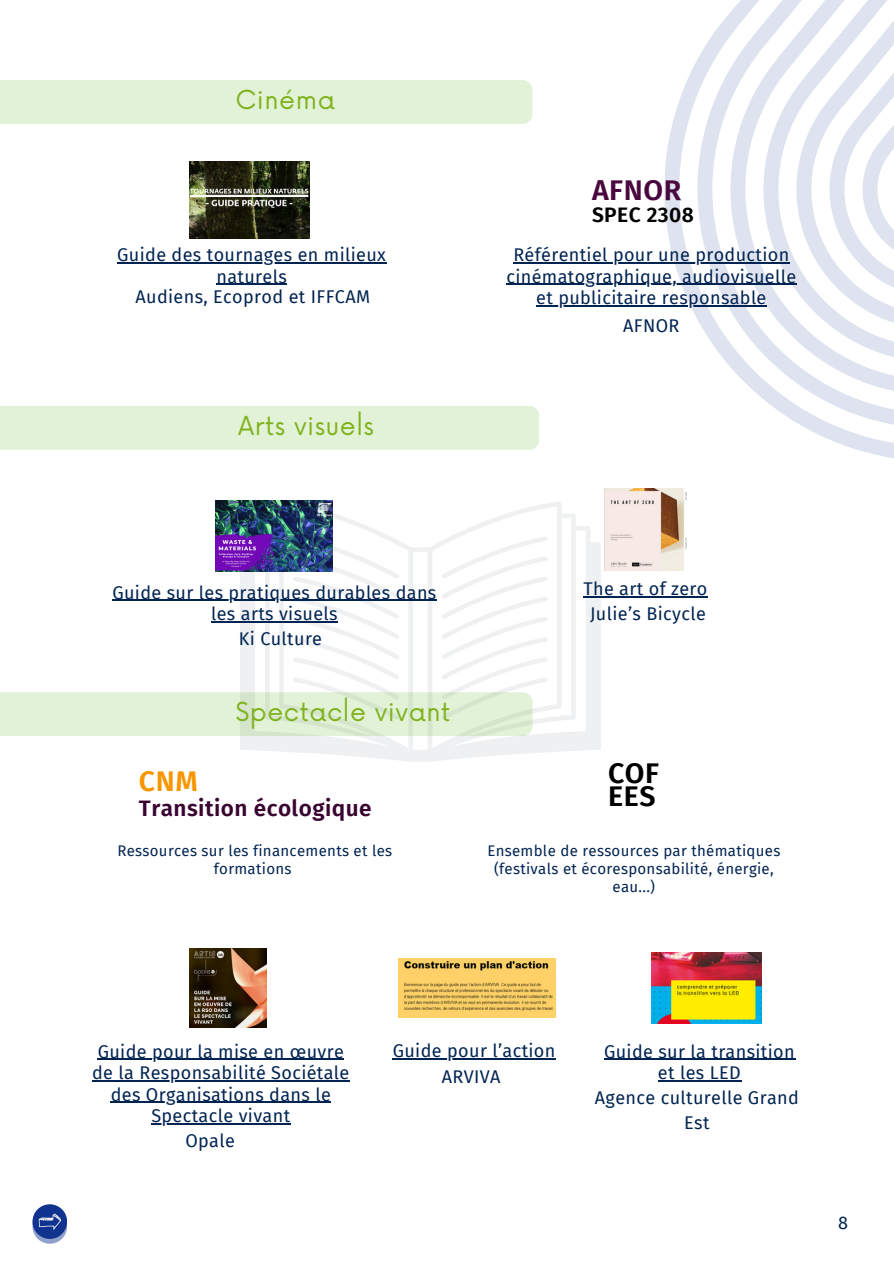
<style>
.page{position:relative;width:894px;height:1264px;background:#fff}
.page>*{position:absolute;margin:0;border:0;box-sizing:border-box;transform-origin:0 0}
.t1{font:600 28.5px/23.7px "Fira Sans";letter-spacing:.02em;color:#000}
.t2{font:600 28.5px "Fira Sans";letter-spacing:.02em;color:#49073e}
.t3{font:600 28.5px "Fira Sans";color:#f89600}
.t4{font:25.5px "Now";letter-spacing:.02em;color:#88b31e}
.t5{font:600 22.5px "Fira Sans";letter-spacing:.02em;color:#390530}
.t6{font:600 21px "Fira Sans";letter-spacing:.02em;color:#000}
.t7{font:18px/21.3px "Fira Sans";letter-spacing:.02em;color:#022452;text-align:center}
.t8{font:15px/18px "Fira Sans";letter-spacing:.02em;color:#022452;text-align:center}
</style>
<div class="page">
<svg style="left:240px;top:503px;width:360px;height:258px"></svg>
<svg style="left:553px;top:263px;width:131px;height:309px"></svg>
<svg style="left:646px;top:70px;width:247px;height:409px"></svg>
<svg style="left:692px;top:0;width:201px;height:433px"></svg>
<img style="left:189px;top:162px;width:121px;height:76px">
<img style="left:216px;top:501px;width:117px;height:35px">
<div style="left:0;top:80px;width:532px;height:44px;background:#e2f2d7"></div>
<div style="left:0;top:406px;width:539px;height:44px;background:#e2f2d7"></div>
<svg style="left:0;top:536px;width:547px;height:200px"></svg>
<img style="left:398px;top:958px;width:157px;height:59px">
<img style="left:189px;top:948px;width:77px;height:79px">
<svg style="left:32px;top:1204px;width:35px;height:34px"></svg>
<svg style="left:32px;top:1208px;width:35px;height:35px"></svg>
<svg style="left:38px;top:1213px;width:23px;height:16px"></svg>
<img style="left:604px;top:488px;width:83px;height:82px">
<hr style="left:513px;top:262px;width:276px;height:1px;background:#022452">
<hr style="left:506px;top:284px;width:290px;height:1px;background:#022452">
<hr style="left:536px;top:305px;width:230px;height:1px;background:#022452">
<hr style="left:117px;top:262px;width:269px;height:1px;background:#022452">
<hr style="left:216px;top:284px;width:71px;height:1px;background:#022452">
<hr style="left:112px;top:600px;width:324px;height:1px;background:#022452">
<hr style="left:211px;top:621px;width:127px;height:1px;background:#022452">
<hr style="left:392px;top:1058px;width:163px;height:1px;background:#022452">
<hr style="left:98px;top:1058px;width:246px;height:2px;background:#022452">
<hr style="left:92px;top:1080px;width:258px;height:1px;background:#022452">
<hr style="left:111px;top:1101px;width:220px;height:1px;background:#022452">
<hr style="left:151px;top:1123px;width:139px;height:1px;background:#022452">
<hr style="left:583px;top:596px;width:124px;height:1px;background:#022452">
<img style="left:651px;top:952px;width:110px;height:71px">
<hr style="left:604px;top:1058px;width:190px;height:2px;background:#022452">
<hr style="left:657px;top:1080px;width:84px;height:1px;background:#022452">
<h2 class="t4" style="left:235px;top:86px;width:101px">Cinéma</h2>
<p class="t7" style="left:117px;top:245px;width:270px;line-height:20.9px">Guide des tournages en milieux naturels<br>Audiens, Ecoprod et IFFCAM</p>
<p class="t4" style="left:238px;top:411px;width:137px">Arts visuels</p>
<h1 class="t2" style="left:592px;top:173px;width:91px">AFNOR</h1>
<p class="t6" style="left:592px;top:202px;width:103px">SPEC 2308</p>
<p class="t7" style="left:506px;top:245px;width:291px">Référentiel pour une production cinématographique, audiovisuelle et publicitaire responsable</p>
<h2 class="t7" style="left:623px;top:316px;width:58px">AFNOR</h2>
<h4 class="t7" style="left:112px;top:582px;width:325px">Guide sur les pratiques durables dans les arts visuels</h4>
<p class="t7" style="left:239px;top:628px;width:85px">Ki Culture</p>
<p class="t4" style="left:235px;top:698px;width:216px">Spectacle vivant</p>
<h1 class="t3" style="left:139px;top:764px;width:60px">CNM</h1>
<p class="t5" style="left:139px;top:794px;width:234px">Transition écologique</p>
<p class="t8" style="left:117px;top:842px;width:276px">Ressources sur les financements et les formations</p>
<p class="t7" style="left:583px;top:576px;width:125px;line-height:24.8px">The art of zero<br>Julie’s Bicycle</p>
<h1 class="t1" style="left:608px;top:761px;width:53px">COF<br>EES</h1>
<p class="t8" style="left:487px;top:842px;width:294px">Ensemble de ressources par thématiques (festivals et écoresponsabilité, énergie, eau...)</p>
<p class="t7" style="left:92px;top:1041px;width:259px">Guide pour la mise en œuvre de la Responsabilité Sociétale des Organisations dans le<br>Spectacle vivant</p>
<p class="t7" style="left:185px;top:1130px;width:51px">Opale</p>
<p class="t7" style="left:392px;top:1038px;width:164px;line-height:26px">Guide pour l’action<br>ARVIVA</p>
<p class="t7" style="left:604px;top:1041px;width:192px">Guide sur la transition et les LED</p>
<p class="t7" style="left:594px;top:1085px;width:205px;line-height:24.8px">Agence culturelle Grand<br>Est</p>
<p class="t7" style="left:837px;top:1211px;width:11px">8</p>
</div>
